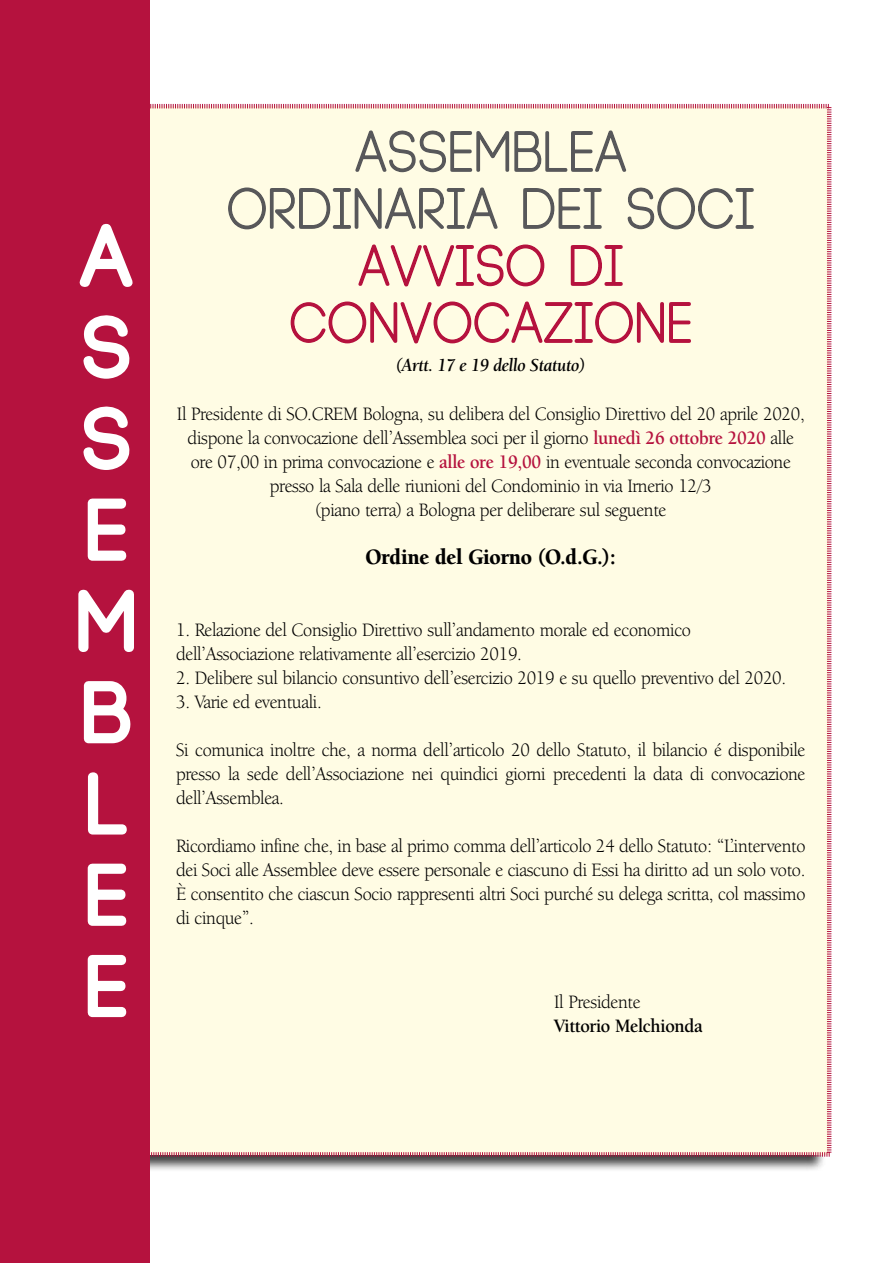
<style>
.page{position:relative;width:893px;height:1263px;background:#fff}
.page>*{position:absolute;margin:0;border:0;box-sizing:border-box;transform-origin:0 0}
.t1{font:900 22.5px "Berkeley Oldstyle IT Cby BT";letter-spacing:-.015em;color:#000;scale:.95 1}
.t2{font:19.5px/24px "Berkeley Oldstyle IT Cby BT";letter-spacing:-.015em;color:#000;text-align:justify;scale:.95 1}
.t3{font:700 19.5px "Berkeley Oldstyle IT Cby BT";letter-spacing:-.015em;color:#000;scale:.95 1}
.t4{font:italic 700 18.75px "Berkeley Oldstyle IT Cby BT";letter-spacing:-.015em;color:#000;scale:.95 1}
.s1{font-weight:700;color:#b5123e}
</style>
<div class="page">
<div style="left:150px;top:103px;width:682px;height:1054px;background:#fffce4"></div>
<div style="left:0;top:0;width:150px;height:1263px;background:#b5123e"></div>
<svg style="left:227px;top:103px;width:528px;height:185px;background:#ebe2d0"></svg>
<svg style="left:289px;top:295px;width:403px;height:55px;background:#efcbc1"></svg>
<svg style="left:79px;top:223px;width:54px;height:64px"></svg>
<svg style="left:83px;top:315px;width:47px;height:64px"></svg>
<svg style="left:83px;top:406px;width:47px;height:64px"></svg>
<svg style="left:78px;top:498px;width:56px;height:154px"></svg>
<svg style="left:83px;top:681px;width:48px;height:63px"></svg>
<svg style="left:87px;top:772px;width:40px;height:63px"></svg>
<svg style="left:87px;top:863px;width:40px;height:63px"></svg>
<svg style="left:87px;top:954px;width:40px;height:64px"></svg>
<p class="t4" style="left:396px;top:354px;width:201px">(Artt. 17 e 19 dello Statuto)</p>
<p class="t2" style="left:177px;top:401px;width:662px;text-align:center">Il Presidente di SO.CREM Bologna, su delibera del Consiglio Direttivo del 20 aprile 2020, dispone la convocazione dell’Assemblea soci per il giorno <span class="s1">lunedì 26 ottobre 2020</span> alle ore 07,00 in prima convocazione e <span class="s1">alle ore 19,00</span> in eventuale seconda convocazione presso la Sala delle riunioni del Condominio in via Irnerio 12/3<br>(piano terra) a Bologna per deliberare sul seguente</p>
<p class="t1" style="left:365px;top:543px;width:265px">Ordine del Giorno (O.d.G.):</p>
<p class="t2" style="left:176px;top:617px;width:543px">1. Relazione del Consiglio Direttivo sull’andamento morale ed economico dell’Associazione relativamente all’esercizio 2019.</p>
<p class="t2" style="left:176px;top:665px;width:644px">2. Delibere sul bilancio consuntivo dell’esercizio 2019 e su quello preventivo del 2020.</p>
<p class="t2" style="left:176px;top:689px;width:155px">3. Varie ed eventuali.</p>
<p class="t2" style="left:176px;top:737px;width:664px">Si comunica inoltre che, a norma dell’articolo 20 dello Statuto, il bilancio é disponibile presso la sede dell’Associazione nei quindici giorni precedenti la data di convocazione dell’Assemblea.</p>
<p class="t2" style="left:176px;top:833px;width:664px">Ricordiamo infine che, in base al primo comma dell’articolo 24 dello Statuto: “L’intervento dei Soci alle Assemblee deve essere personale e ciascuno di Essi ha diritto ad un solo voto.<br>È consentito che ciascun Socio rappresenti altri Soci purché su delega scritta, col massimo di cinque”.</p>
<p class="t2" style="left:554px;top:989px;width:92px">Il Presidente</p>
<p class="t3" style="left:554px;top:1014px;width:158px">Vittorio Melchionda</p>
</div>
